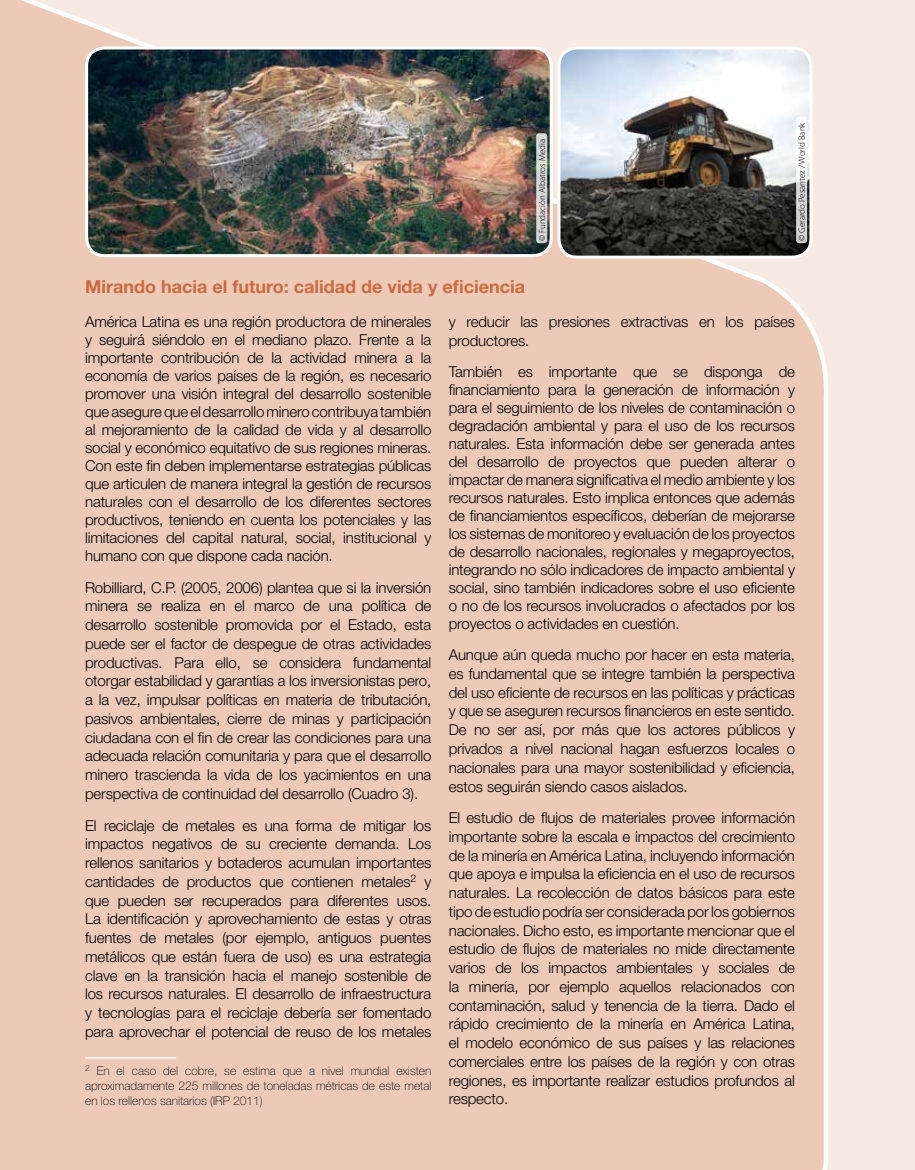
<style>
.page{position:relative;width:915px;height:1170px;background:#fff}
.page>*{position:absolute;margin:0;border:0;box-sizing:border-box;transform-origin:0 0}
.t1{font:700 18px "Helvetica Neue LT Std";color:#cc6b40}
.t2{font:300 15px/18.8px "Helvetica Neue LT Std";letter-spacing:-.01em;color:#000;text-align:justify}
.t3{font:100 12px/15px "Helvetica Neue LT Std";color:#000;text-align:justify}
.t4{font:300 9px "Myriad Pro";color:#000}
</style>
<div class="page">
<div style="left:0;top:0;width:914px;height:1169px;background:#f7eae2"></div>
<div style="left:0;top:0;width:829px;height:1169px;background:#eccab7"></div>
<img style="left:87px;top:48px;width:464px;height:207px">
<div style="left:85px;top:46px;width:467px;height:211px;border:3px solid #fff;border-radius:18px"></div>
<img style="left:559px;top:48px;width:251px;height:209px">
<div style="left:557px;top:46px;width:255px;height:212px;border:3px solid #fff;border-radius:18px"></div>
<hr style="left:85px;top:1056px;width:91px;height:2px;background:#fff">
<svg style="left:795px;top:117px;width:11px;height:126px"></svg>
<svg style="left:536px;top:133px;width:11px;height:110px"></svg>
<p class="t4" style="left:536px;top:241px;width:103px;rotate:-90deg">© Fundación Albatros Media</p>
<p class="t4" style="left:796px;top:241px;width:120px;rotate:-90deg">© Gerardo Pesantez / World Bank</p>
<p class="t1" style="left:85px;top:275px;width:441px">Mirando hacia el futuro: calidad de vida y eficiencia</p>
<p class="t2" style="left:448px;top:312px;width:347px">y reducir las presiones extractivas en los países productores.</p>
<p class="t2" style="left:448px;top:362px;width:347px;line-height:18px">También es importante que se disponga de financiamiento para la generación de información y para el seguimiento de los niveles de contaminación o degradación ambiental y para el uso de los recursos naturales. Esta información debe ser generada antes del desarrollo de proyectos que pueden alterar o impactar de manera significativa el medio ambiente y los recursos naturales. Esto implica entonces que además de financiamientos específicos, deberían de mejorarse los sistemas de monitoreo y evaluación de los proyectos de desarrollo nacionales, regionales y megaproyectos, integrando no sólo indicadores de impacto ambiental y social, sino también indicadores sobre el uso eficiente o no de los recursos involucrados o afectados por los proyectos o actividades en cuestión.</p>
<p class="t2" style="left:448px;top:645px;width:347px">Aunque aún queda mucho por hacer en esta materia, es fundamental que se integre también la perspectiva del uso eficiente de recursos en las políticas y prácticas y que se aseguren recursos financieros en este sentido.<br>De no ser así, por más que los actores públicos y privados a nivel nacional hagan esfuerzos locales o nacionales para una mayor sostenibilidad y eficiencia, estos seguirán siendo casos aislados.</p>
<p class="t2" style="left:448px;top:808px;width:347px">El estudio de flujos de materiales provee información importante sobre la escala e impactos del crecimiento de la minería en América Latina, incluyendo información que apoya e impulsa la eficiencia en el uso de recursos naturales. La recolección de datos básicos para este tipo de estudio podría ser considerada por los gobiernos nacionales. Dicho esto, es importante mencionar que el estudio de flujos de materiales no mide directamente varios de los impactos ambientales y sociales de la minería, por ejemplo aquellos relacionados con contaminación, salud y tenencia de la tierra. Dado el rápido crecimiento de la minería en América Latina, el modelo económico de sus países y las relaciones comerciales entre los países de la región y con otras regiones, es importante realizar estudios profundos al respecto.</p>
<p class="t2" style="left:85px;top:312px;width:347px;line-height:18px">América Latina es una región productora de minerales y seguirá siéndolo en el mediano plazo. Frente a la importante contribución de la actividad minera a la economía de varios países de la región, es necesario promover una visión integral del desarrollo sostenible que asegure que el desarrollo minero contribuya también al mejoramiento de la calidad de vida y al desarrollo social y económico equitativo de sus regiones mineras.<br>Con este fin deben implementarse estrategias públicas que articulen de manera integral la gestión de recursos naturales con el desarrollo de los diferentes sectores productivos, teniendo en cuenta los potenciales y las limitaciones del capital natural, social, institucional y humano con que dispone cada nación.</p>
<p class="t2" style="left:85px;top:577px;width:347px">Robilliard, C.P. (2005, 2006) plantea que si la inversión minera se realiza en el marco de una política de desarrollo sostenible promovida por el Estado, esta puede ser el factor de despegue de otras actividades productivas. Para ello, se considera fundamental otorgar estabilidad y garantías a los inversionistas pero, a la vez, impulsar políticas en materia de tributación, pasivos ambientales, cierre de minas y participación ciudadana con el fin de crear las condiciones para una adecuada relación comunitaria y para que el desarrollo minero trascienda la vida de los yacimientos en una perspectiva de continuidad del desarrollo (Cuadro 3).</p>
<p class="t2" style="left:85px;top:815px;width:347px">El reciclaje de metales es una forma de mitigar los impactos negativos de su creciente demanda. Los rellenos sanitarios y botaderos acumulan importantes cantidades de productos que contienen metales<sup>2</sup> y que pueden ser recuperados para diferentes usos.<br>La identificación y aprovechamiento de estas y otras fuentes de metales (por ejemplo, antiguos puentes metálicos que están fuera de uso) es una estrategia clave en la transición hacia el manejo sostenible de los recursos naturales. El desarrollo de infraestructura y tecnologías para el reciclaje debería ser fomentado para aprovechar el potencial de reuso de los metales</p>
<p class="t3" style="left:85px;top:1063px;width:347px"><sup>2</sup> En el caso del cobre, se estima que a nivel mundial existen aproximadamente 225 millones de toneladas métricas de este metal en los rellenos sanitarios (IRP 2011)</p>
</div>
